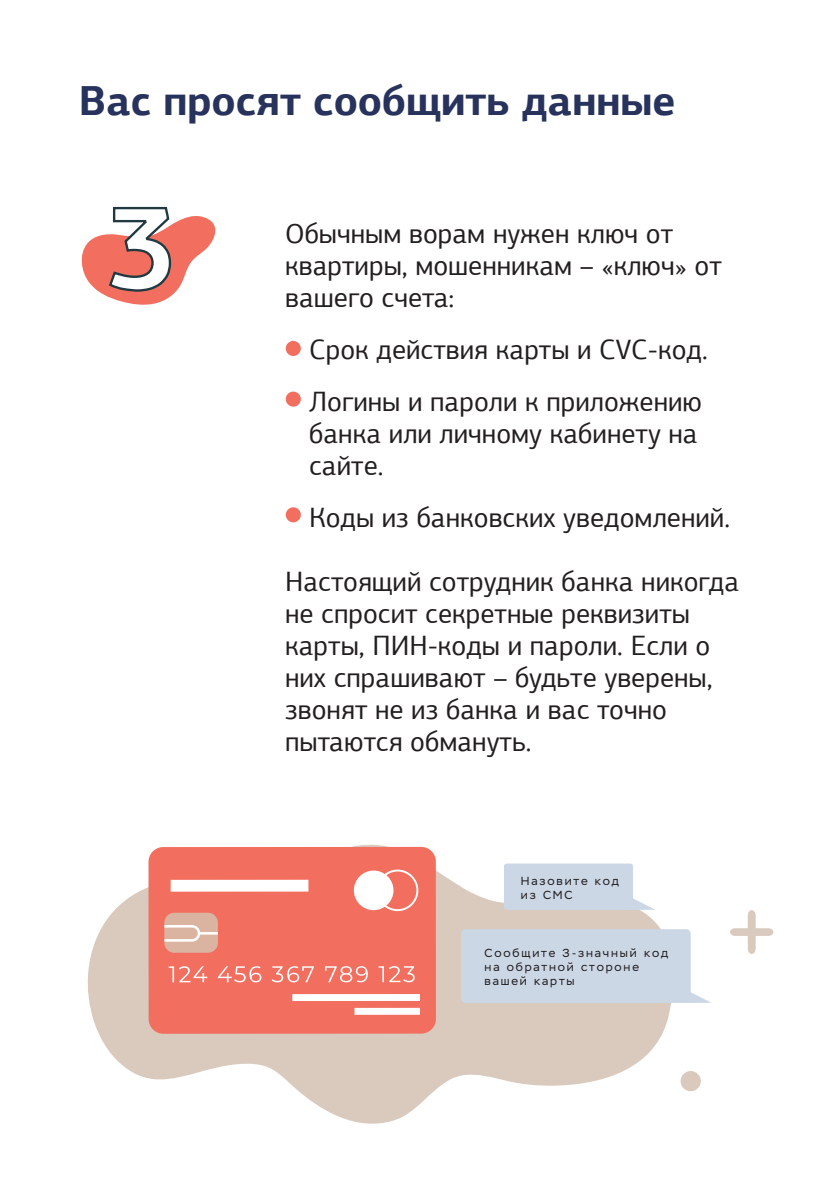
<style>
.page{position:relative;width:840px;height:1191px;background:#fff}
.page>*{position:absolute;margin:0;border:0;box-sizing:border-box;transform-origin:0 0}
.t1{font:700 121.8px "PF Agora Sans Pro";color:#fff}
.t2{font:700 42px "PF Agora Sans Pro";color:#28335d}
.t3{font:28px/32px "PF Agora Sans Pro";color:#231f20}
.t4{font:11.6px/14px "Stem";letter-spacing:.16em;color:#231f20}
</style>
<div class="page">
<svg style="left:87px;top:844px;width:584px;height:280px;fill:#d9cabd"></svg>
<div style="left:148px;top:847px;width:287px;height:186px;background:#f26e5e;border-radius:15px"></div>
<div style="left:353px;top:870px;width:40px;height:40px;background:#fff;border-radius:50%"></div>
<svg style="left:376px;top:869px;width:42px;height:42px"></svg>
<svg style="left:169px;top:966px;width:38px;height:16px"></svg>
<svg style="left:218px;top:966px;width:43px;height:16px"></svg>
<svg style="left:271px;top:966px;width:43px;height:16px"></svg>
<svg style="left:325px;top:966px;width:42px;height:16px"></svg>
<svg style="left:378px;top:966px;width:36px;height:16px"></svg>
<div style="left:292px;top:994px;width:128px;height:7px;background:#fff"></div>
<div style="left:354px;top:1007px;width:66px;height:7px;background:#fff"></div>
<div style="left:164px;top:912px;width:54px;height:40px;background:#dab4a1;border-radius:10px"></div>
<svg style="left:164px;top:925px;width:54px;height:16px"></svg>
<div style="left:170px;top:879px;width:138px;height:12px;background:#fff"></div>
<svg style="left:730px;top:910px;width:43px;height:44px"></svg>
<svg style="left:81px;top:206px;width:135px;height:99px"></svg>
<div style="left:285px;top:341px;width:16px;height:15px;background:#f26e5e;border-radius:50%"></div>
<div style="left:285px;top:391px;width:16px;height:16px;background:#f26e5e;border-radius:50%"></div>
<div style="left:285px;top:507px;width:16px;height:15px;background:#f26e5e;border-radius:50%"></div>
<div style="left:461px;top:929px;width:229px;height:74px;background:#ccd7e6;border-radius:5px"></div>
<svg style="left:688px;top:990px;width:23px;height:13px"></svg>
<div style="left:503px;top:863px;width:129px;height:47px;background:#ccd7e6;border-radius:3px"></div>
<svg style="left:631px;top:897px;width:24px;height:13px"></svg>
<div style="left:680px;top:1071px;width:20px;height:20px;background:#d9cabd;border-radius:50%"></div>
<h2 class="t2" style="left:79px;top:74px;width:597px">Вас просят сообщить данные</h2>
<h1 class="t1" style="left:105px;top:170px;width:73px">3</h1>
<p class="t3" style="left:285px;top:217px;width:438px">Обычным ворам нужен ключ от квартиры, мошенникам – «ключ» от вашего счета:</p>
<p class="t3" style="left:309px;top:323px;width:400px;line-height:52px">Срок действия карты и CVC-код.<br>Логины и пароли к приложению</p>
<p class="t3" style="left:309px;top:417px;width:390px">банка или личному кабинету на сайте.</p>
<p class="t3" style="left:309px;top:501px;width:422px">Коды из банковских уведомлений.</p>
<p class="t3" style="left:285px;top:565px;width:455px">Настоящий сотрудник банка никогда не спросит секретные реквизиты карты, ПИН-коды и пароли. Если о них спрашивают – будьте уверены, звонят не из банка и вас точно пытаются обмануть.</p>
<p class="t4" style="left:520px;top:873px;width:99px">Назовите код из СМС</p>
<p class="t4" style="left:484px;top:946px;width:185px">Сообщите 3-значный код на обратной стороне вашей карты</p>
</div>
